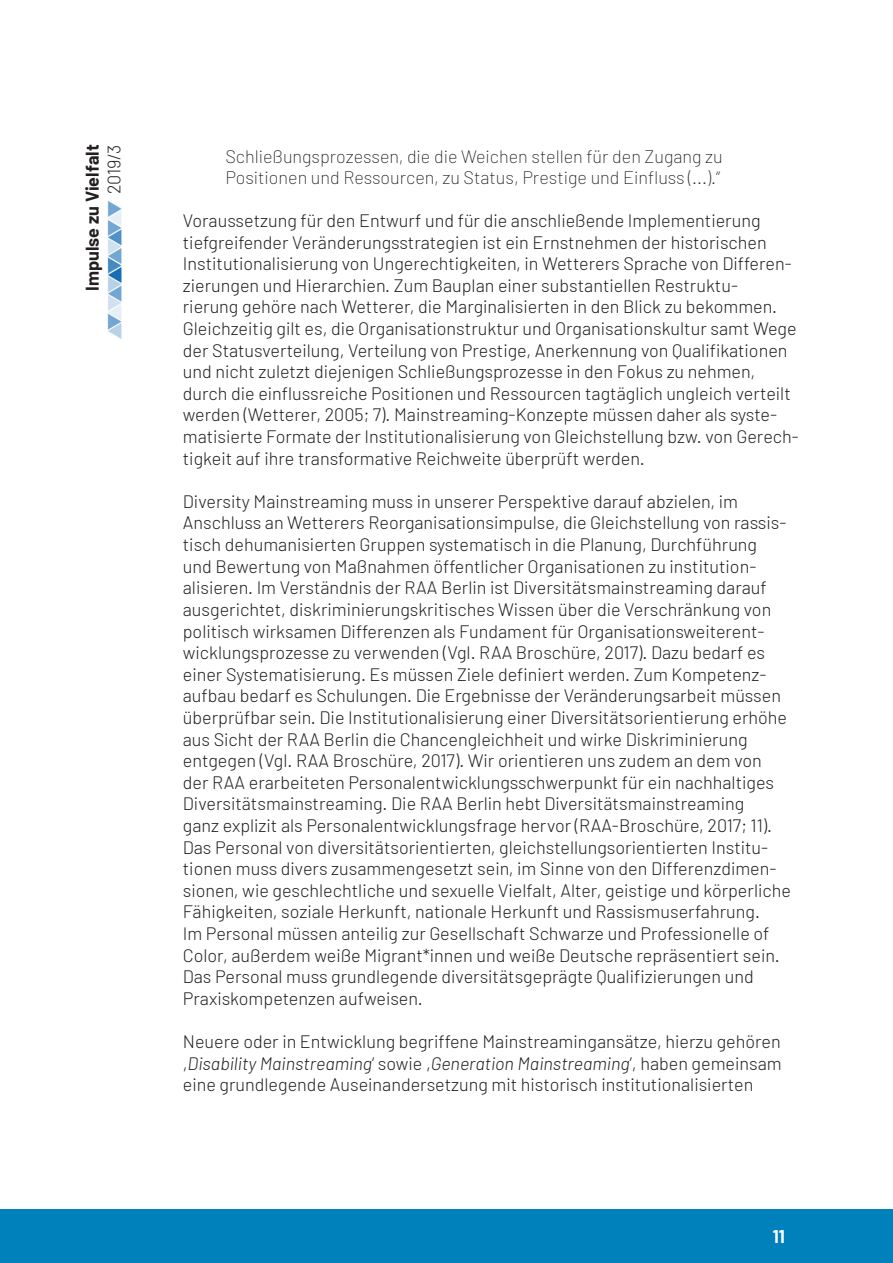
<style>
.page{position:relative;width:893px;height:1263px;background:#fff}
.page>*{position:absolute;margin:0;border:0;box-sizing:border-box;transform-origin:0 0}
.t1{font:300 18px/21.6px "Barlow";color:#231f20}
.quote{font:200 18px/21.6px "Barlow";color:#231f20}
.t2{font:700 18px "Barlow";color:#231f20}
.t3{font:700 18px "Barlow";color:#fff}
.s1{font-style:italic}
</style>
<div class="page">
<div style="left:0;top:1210px;width:893px;height:53px;background:#0081bc"></div>
<img style="left:107px;top:201px;width:15px;height:138px">
<p class="t2" style="left:81px;top:291px;width:148px;rotate:-90deg">Impulse zu Vielfalt</p>
<p class="t1" style="left:103px;top:194px;width:51px;rotate:-90deg">2019/3</p>
<p class="quote" style="left:225px;top:145px;width:499px">Schließungsprozessen, die die Weichen stellen für den Zugang zu<br>Positionen und Ressourcen, zu Status, Prestige und Einfluss (...).“</p>
<p class="t1" style="left:183px;top:209px;width:610px">Voraussetzung für den Entwurf und für die anschließende Implementierung tiefgreifender Veränderungsstrategien ist ein Ernstnehmen der historischen<br>Institutionalisierung von Ungerechtigkeiten, in Wetterers Sprache von Differen-</p>
<p class="t1" style="left:183px;top:274px;width:618px">zierungen und Hierarchien. Zum Bauplan einer substantiellen Restruktu-<br>rierung gehöre nach Wetterer, die Marginalisierten in den Blick zu bekommen.<br>Gleichzeitig gilt es, die Organisationstruktur und Organisationskultur samt Wege der Statusverteilung, Verteilung von Prestige, Anerkennung von Qualifikationen und nicht zuletzt diejenigen Schließungsprozesse in den Fokus zu nehmen, durch die einflussreiche Positionen und Ressourcen tagtäglich ungleich verteilt werden (Wetterer, 2005; 7). Mainstreaming-Konzepte müssen daher als syste&shy;matisierte Formate der Institutionalisierung von Gleichstellung bzw. von Gerech&shy;tigkeit auf ihre transformative Reichweite überprüft werden.</p>
<p class="t1" style="left:183px;top:490px;width:610px">Diversity Mainstreaming muss in unserer Perspektive darauf abzielen, im Anschluss an Wetterers Reorganisationsimpulse, die Gleichstellung von rassis&shy;tisch dehumanisierten Gruppen systematisch in die Planung, Durchführung<br>und Bewertung von Maßnahmen öffentlicher Organisationen zu institution&shy;alisieren. Im Verständnis der RAA Berlin ist Diversitätsmainstreaming darauf ausgerichtet, diskriminierungskritisches Wissen über die Verschränkung von politisch wirksamen Differenzen als Fundament für Organisationsweiterent&shy;wicklungsprozesse zu verwenden (Vgl. RAA Broschüre, 2017). Dazu bedarf es einer Systematisierung. Es müssen Ziele definiert werden. Zum Kompetenz&shy;aufbau bedarf es Schulungen. Die Ergebnisse der Veränderungsarbeit müssen überprüfbar sein. Die Institutionalisierung einer Diversitätsorientierung erhöhe aus Sicht der RAA Berlin die Chancengleichheit und wirke Diskriminierung entgegen (Vgl. RAA Broschüre, 2017). Wir orientieren uns zudem an dem von der RAA erarbeiteten Personalentwicklungsschwerpunkt für ein nachhaltiges Diversitätsmainstreaming. Die RAA Berlin hebt Diversitätsmainstreaming<br>ganz explizit als Personalentwicklungsfrage hervor (RAA-Broschüre, 2017; 11).<br>Das Personal von diversitätsorientierten, gleichstellungsorientierten Institu&shy;tionen muss divers zusammengesetzt sein, im Sinne von den Differenzdimen&shy;sionen, wie geschlechtliche und sexuelle Vielfalt, Alter, geistige und körperliche Fähigkeiten, soziale Herkunft, nationale Herkunft und Rassismuserfahrung.<br>Im Personal müssen anteilig zur Gesellschaft Schwarze und Professionelle of Color, außerdem weiße Migrant*innen und weiße Deutsche repräsentiert sein.<br>Das Personal muss grundlegende diversitätsgeprägte Qualifizierungen und Praxiskompetenzen aufweisen.</p>
<p class="t1" style="left:183px;top:1030px;width:600px;text-align:justify">Neuere oder in Entwicklung begriffene Mainstreamingansätze, hierzu gehören ,<span class="s1">Disability Mainstreaming</span>’ sowie ,<span class="s1">Generation Mainstreaming</span>’, haben gemeinsam eine grundlegende Auseinandersetzung mit historisch institutionalisierten</p>
<p class="t3" style="left:773px;top:1225px;width:14px">11</p>
</div>
